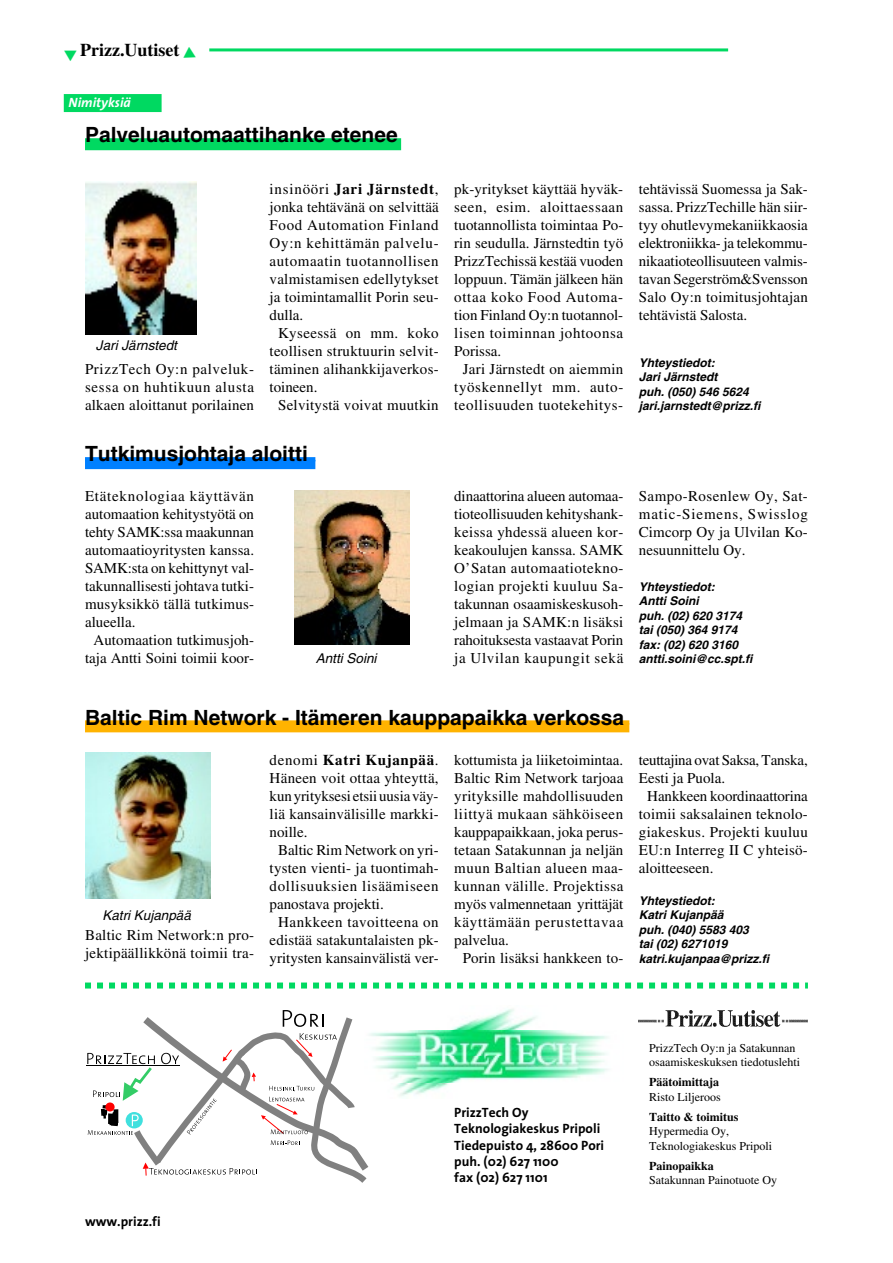
<style>
.page{position:relative;width:893px;height:1263px;background:#fff}
.page>*{position:absolute;margin:0;border:0;box-sizing:border-box;transform-origin:0 0}
.t1{font:700 21px "Helvetica";color:#000}
.t2{font:700 18px "Times";color:#000}
.t3{font:15px/18px "Times";letter-spacing:.01em;color:#000;text-align:justify}
.t4{font:15px "Times";letter-spacing:.04em;color:#000}
.t5{font:15px "Times";letter-spacing:.035em;color:#000}
.t6{font:15px "Times";letter-spacing:.05em;color:#000}
.t7{font:15px "Times";letter-spacing:.045em;color:#000}
.t8{font:700 15px "Times";letter-spacing:.05em;color:#000}
.t9{font:15px "Times";letter-spacing:-.02em;color:#000}
.t10{font:15px "Times";letter-spacing:-.01em;color:#000}
.t11{font:700 13.5px/16.2px "The Sans";color:#000}
.t12{font:italic 13.5px "Helvetica";color:#000}
.t13{font:italic 700 13.5px "The Sans";color:#fff}
.t14{font:italic 700 12px/14.4px "Helvetica";color:#000}
.t15{font:12px/14.4px "Times";color:#000}
.t16{font:700 12px "Times";color:#000}
.s1{font-weight:400}
</style>
<div class="page">
<hr style="left:209px;top:48px;width:519px;height:3px;background:#00d961">
<svg style="left:85px;top:982px;width:723px;height:6px"></svg>
<img style="left:369px;top:1009px;width:239px;height:88px">
<img style="left:639px;top:1010px;width:169px;height:17px">
<div style="left:64px;top:94px;width:98px;height:18px;background:#00d961"></div>
<img style="left:85px;top:753px;width:125px;height:145px">
<div style="left:85px;top:138px;width:316px;height:12px;background:#00d961"></div>
<hr style="left:86px;top:1065px;width:93px;height:1px;background:#000">
<svg style="left:87px;top:1010px;width:282px;height:173px"></svg>
<img style="left:85px;top:181px;width:111px;height:153px">
<div style="left:85px;top:457px;width:230px;height:12px;background:#0080ff"></div>
<img style="left:294px;top:491px;width:116px;height:153px">
<div style="left:85px;top:720px;width:544px;height:12px;background:#ffb300"></div>
<p class="t2" style="left:80px;top:39px;width:101px">Prizz.Uutiset</p>
<p class="t13" style="left:69px;top:91px;width:64px">Nimityksiä</p>
<h1 class="t1" style="left:85px;top:123px;width:314px">Palveluautomaattihanke etenee</h1>
<p class="t12" style="left:96px;top:337px;width:83px">Jari Järnstedt</p>
<p class="t3" style="left:85px;top:360px;width:171px">PrizzTech Oy:n palveluk&shy;sessa on huhtikuun alusta alkaen aloittanut porilainen</p>
<p class="t8" style="left:270px;top:180px;width:171px"><span class="s1">insinööri</span> Jari Järnstedt<span class="s1">,</span></p>
<p class="t3" style="left:270px;top:198px;width:171px">jonka tehtävänä on selvittää</p>
<p class="t4" style="left:270px;top:216px;width:171px">Food Automation Finland</p>
<p class="t6" style="left:270px;top:234px;width:171px">Oy:n kehittämän palvelu-</p>
<p class="t4" style="left:270px;top:252px;width:171px">automaatin tuotannollisen</p>
<p class="t3" style="left:270px;top:270px;width:171px">valmistamisen edellytykset</p>
<p class="t3" style="left:270px;top:288px;width:171px">ja toimintamallit Porin seu-</p>
<p class="t3" style="left:270px;top:306px;width:35px">dulla.</p>
<p class="t3" style="left:278px;top:324px;width:162px">Kyseessä on mm. koko</p>
<p class="t3" style="left:270px;top:342px;width:171px">teollisen struktuurin selvit-</p>
<p class="t3" style="left:270px;top:360px;width:171px">täminen alihankkijaverkos-</p>
<p class="t3" style="left:270px;top:378px;width:49px">toineen.</p>
<p class="t3" style="left:278px;top:396px;width:162px">Selvitystä voivat muutkin</p>
<p class="t3" style="left:454px;top:180px;width:171px">pk-yritykset käyttää hyväk-</p>
<p class="t5" style="left:454px;top:198px;width:171px">seen, esim. aloittaessaan</p>
<p class="t3" style="left:454px;top:216px;width:171px">tuotannollista toimintaa Po-</p>
<p class="t3" style="left:454px;top:234px;width:171px">rin seudulla. Järnstedtin työ</p>
<p class="t3" style="left:454px;top:252px;width:171px">PrizzTechissä kestää vuoden</p>
<p class="t3" style="left:454px;top:270px;width:171px">loppuun. Tämän jälkeen hän</p>
<p class="t7" style="left:454px;top:288px;width:171px">ottaa koko Food Automa-</p>
<p class="t3" style="left:454px;top:306px;width:171px">tion Finland Oy:n tuotannol-</p>
<p class="t4" style="left:454px;top:324px;width:171px">lisen toiminnan johtoonsa</p>
<p class="t3" style="left:454px;top:342px;width:49px">Porissa.</p>
<p class="t3" style="left:463px;top:360px;width:162px">Jari Järnstedt on aiemmin</p>
<p class="t4" style="left:454px;top:378px;width:171px">työskennellyt mm. auto-</p>
<p class="t5" style="left:454px;top:396px;width:171px">teollisuuden tuotekehitys-</p>
<p class="t3" style="left:639px;top:180px;width:171px">tehtävissä Suomessa ja Sak&shy;sassa. PrizzTechille hän siir&shy;tyy ohutlevymekaniikkaosia elektroniikka- ja telekommu&shy;nikaatioteollisuuteen valmis&shy;tavan Segerström&amp;Svensson Salo Oy:n toimitusjohtajan tehtävistä Salosta.</p>
<p class="t14" style="left:639px;top:355px;width:124px">Yhteystiedot:<br>Jari Järnstedt<br>puh. (050) 546 5624 jari.jarnstedt@prizz.fi</p>
<h1 class="t1" style="left:85px;top:442px;width:224px">Tutkimusjohtaja aloitti</h1>
<p class="t6" style="left:85px;top:487px;width:171px">Etäteknologiaa käyttävän</p>
<p class="t3" style="left:85px;top:505px;width:171px">automaation kehitystyötä on</p>
<p class="t3" style="left:85px;top:523px;width:171px">tehty SAMK:ssa maakunnan</p>
<p class="t3" style="left:85px;top:541px;width:171px">automaatioyritysten kanssa.</p>
<p class="t10" style="left:85px;top:559px;width:171px">SAMK:sta on kehittynyt val-</p>
<p class="t3" style="left:85px;top:577px;width:171px">takunnallisesti johtava tutki-</p>
<p class="t3" style="left:85px;top:595px;width:171px">musyksikkö tällä tutkimus-</p>
<p class="t3" style="left:85px;top:613px;width:52px">alueella.</p>
<p class="t3" style="left:93px;top:631px;width:162px">Automaation tutkimusjoh-</p>
<p class="t3" style="left:85px;top:649px;width:171px">taja Antti Soini toimii koor-</p>
<p class="t3" style="left:454px;top:487px;width:171px">dinaattorina alueen automaa&shy;tioteollisuuden kehityshank&shy;keissa yhdessä alueen kor&shy;keakoulujen kanssa. SAMK O’Satan automaatiotekno&shy;logian projekti kuuluu Sa&shy;takunnan osaamiskeskusoh&shy;jelmaan ja SAMK:n lisäksi rahoituksesta vastaavat Porin ja Ulvilan kaupungit sekä</p>
<p class="t3" style="left:639px;top:487px;width:171px">Sampo-Rosenlew Oy, Sat&shy;matic-Siemens, Swisslog Cimcorp Oy ja Ulvilan Ko&shy;nesuunnittelu Oy.</p>
<p class="t14" style="left:639px;top:580px;width:105px">Yhteystiedot:<br>Antti Soini<br>puh. (02) 620 3174 tai (050) 364 9174 fax: (02) 620 3160</p>
<p class="t12" style="left:316px;top:650px;width:62px">Antti Soini</p>
<p class="t14" style="left:639px;top:652px;width:116px">antti.soini@cc.spt.fi</p>
<h1 class="t1" style="left:85px;top:705px;width:541px">Baltic Rim Network - Itämeren kauppapaikka verkossa</h1>
<p class="t12" style="left:102px;top:908px;width:90px">Katri Kujanpää</p>
<p class="t3" style="left:85px;top:926px;width:171px">Baltic Rim Network:n pro&shy;jektipäällikkönä toimii tra-</p>
<p class="t8" style="left:270px;top:750px;width:171px"><span class="s1">denomi</span> Katri Kujanpää<span class="s1">.</span></p>
<p class="t3" style="left:270px;top:768px;width:171px">Häneen voit ottaa yhteyttä,</p>
<p class="t3" style="left:270px;top:786px;width:170px">kun yrityksesi etsii uusia väy-</p>
<p class="t3" style="left:270px;top:804px;width:171px">liä kansainvälisille markki-</p>
<p class="t3" style="left:270px;top:822px;width:39px">noille.</p>
<p class="t3" style="left:278px;top:840px;width:162px">Baltic Rim Network on yri-</p>
<p class="t3" style="left:270px;top:858px;width:171px">tysten vienti- ja tuontimah-</p>
<p class="t7" style="left:270px;top:876px;width:171px">dollisuuksien lisäämiseen</p>
<p class="t3" style="left:270px;top:894px;width:116px">panostava projekti.</p>
<p class="t5" style="left:278px;top:912px;width:162px">Hankkeen tavoitteena on</p>
<p class="t3" style="left:270px;top:930px;width:171px">edistää satakuntalaisten pk-</p>
<p class="t3" style="left:270px;top:948px;width:171px">yritysten kansainvälistä ver-</p>
<p class="t3" style="left:454px;top:750px;width:171px">kottumista ja liiketoimintaa.</p>
<p class="t3" style="left:454px;top:768px;width:171px">Baltic Rim Network tarjoaa</p>
<p class="t3" style="left:454px;top:786px;width:171px">yrityksille mahdollisuuden</p>
<p class="t4" style="left:454px;top:805px;width:171px">liittyä mukaan sähköiseen</p>
<p class="t3" style="left:454px;top:822px;width:171px">kauppapaikkaan, joka perus-</p>
<p class="t3" style="left:454px;top:840px;width:171px">tetaan Satakunnan ja neljän</p>
<p class="t5" style="left:454px;top:859px;width:171px">muun Baltian alueen maa-</p>
<p class="t3" style="left:454px;top:876px;width:171px">kunnan välille. Projektissa</p>
<p class="t3" style="left:454px;top:894px;width:171px">myös valmennetaan yrittäjät</p>
<p class="t6" style="left:454px;top:913px;width:171px">käyttämään perustettavaa</p>
<p class="t3" style="left:454px;top:930px;width:56px">palvelua.</p>
<p class="t3" style="left:463px;top:948px;width:162px">Porin lisäksi hankkeen to-</p>
<p class="t9" style="left:639px;top:750px;width:171px">teuttajina ovat Saksa, Tanska,</p>
<p class="t3" style="left:639px;top:768px;width:88px">Eesti ja Puola.</p>
<p class="t3" style="left:647px;top:786px;width:162px">Hankkeen koordinaattorina</p>
<p class="t3" style="left:639px;top:804px;width:171px">toimii saksalainen teknolo-</p>
<p class="t3" style="left:639px;top:822px;width:171px">giakeskus. Projekti kuuluu</p>
<p class="t3" style="left:639px;top:840px;width:171px">EU:n Interreg II C yhteisö-</p>
<p class="t3" style="left:639px;top:858px;width:76px">aloitteeseen.</p>
<p class="t14" style="left:639px;top:894px;width:133px">Yhteystiedot:<br>Katri Kujanpää<br>puh. (040) 5583 403<br>tai (02) 6271019 katri.kujanpaa@prizz.fi</p>
<p class="t11" style="left:85px;top:1212px;width:77px">www.prizz.fi</p>
<p class="t11" style="left:454px;top:1104px;width:151px">PrizzTech Oy<br>Teknologiakeskus Pripoli<br>Tiedepuisto 4, 28600 Pori puh. (02) 627 1100<br>fax (02) 627 1101</p>
<p class="t15" style="left:649px;top:1040px;width:152px">PrizzTech Oy:n ja Satakunnan osaamiskeskuksen tiedotuslehti</p>
<p class="t16" style="left:649px;top:1075px;width:71px">Päätoimittaja</p>
<p class="t15" style="left:649px;top:1089px;width:73px">Risto Liljeroos</p>
<p class="t16" style="left:649px;top:1110px;width:91px">Taitto &amp; toimitus</p>
<p class="t15" style="left:649px;top:1124px;width:124px">Hypermedia Oy,<br>Teknologiakeskus Pripoli</p>
<p class="t16" style="left:649px;top:1159px;width:66px">Painopaikka</p>
<p class="t15" style="left:649px;top:1173px;width:129px">Satakunnan Painotuote Oy</p>
</div>
